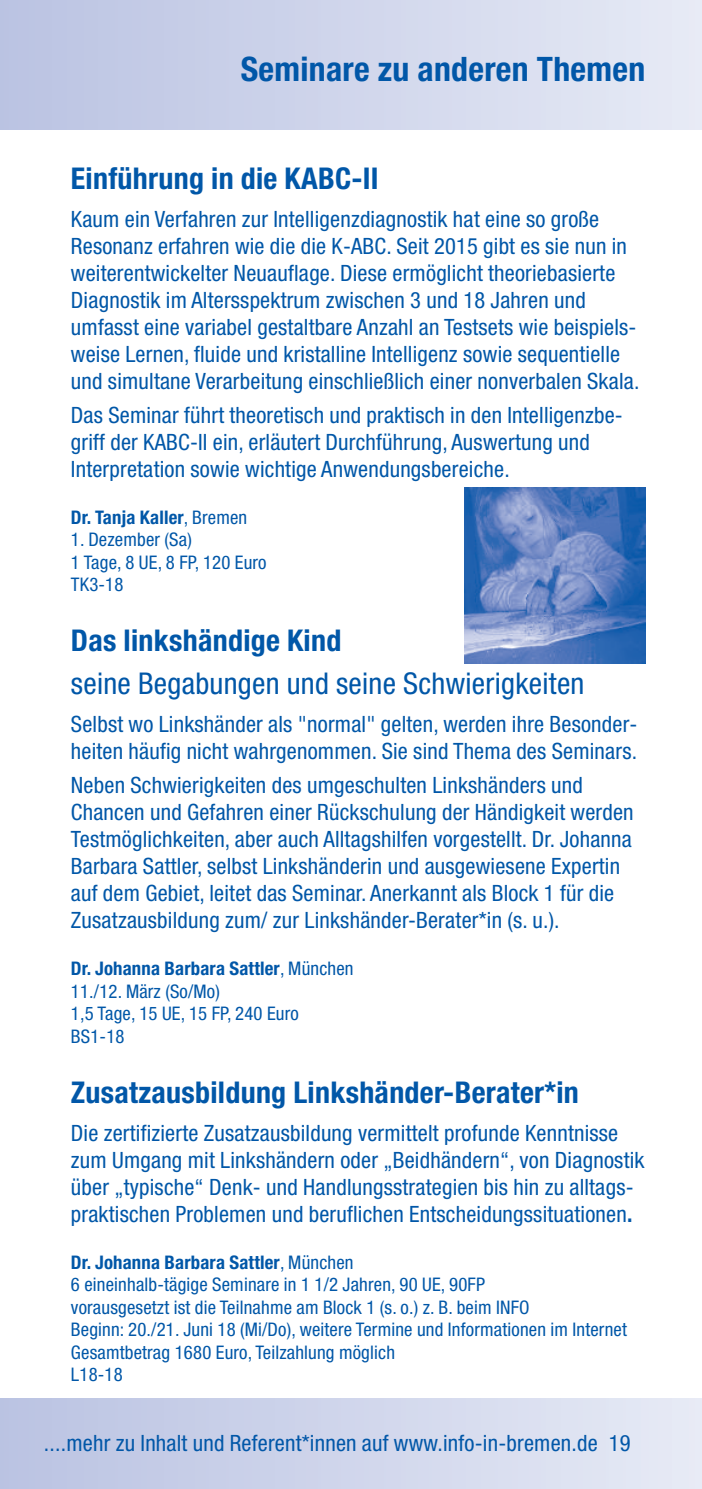
<style>
.page{position:relative;width:702px;height:1489px;background:#fff}
.page>*{position:absolute;margin:0;border:0;box-sizing:border-box;transform-origin:0 0}
.t1{font:700 condensed 33.75px "Helvetica Neue";letter-spacing:.01em;color:#0157a8}
.t2{font:700 condensed 30px "Helvetica Neue";letter-spacing:.01em;color:#0157a8}
.t3{font:condensed 30px "Helvetica Neue";letter-spacing:.01em;color:#0157a8}
.t4{font:condensed 22.5px/27px "Helvetica Neue";letter-spacing:.01em;color:#0157a8}
.t5{font:condensed 18.75px/22.5px "Helvetica Neue";letter-spacing:.01em;color:#0157a8}
.t6{font:700 condensed 18.75px "Helvetica Neue";letter-spacing:.01em;color:#0157a8}
.s1{font-weight:400}
.s2{font-weight:700}
</style>
<div class="page">
<div style="left:0;top:0;width:702px;height:129px;background:linear-gradient(to right,#bac2e2,#e7eaf5)"></div>
<div style="left:0;top:1397px;width:702px;height:91px;background:linear-gradient(to right,#bac2e2,#e7eaf5)"></div>
<img style="left:465px;top:487px;width:180px;height:176px">
<h1 class="t1" style="left:241px;top:57px;width:406px">Seminare zu anderen Themen</h1>
<h2 class="t2" style="left:71px;top:167px;width:309px">Einführung in die KABC-II</h2>
<p class="t4" style="left:71px;top:207px;width:570px">Kaum ein Verfahren zur Intelligenzdiagnostik hat eine so große Resonanz erfahren wie die die K-ABC. Seit 2015 gibt es sie nun in weiterentwickelter Neuauflage. Diese ermöglicht theoriebasierte Diagnostik im Altersspektrum zwischen 3 und 18 Jahren und umfasst eine variabel gestaltbare Anzahl an Testsets wie beispiels&shy;weise Lernen, fluide und kristalline Intelligenz sowie sequentielle und simultane Verarbeitung einschließlich einer nonverbalen Skala.</p>
<p class="t4" style="left:71px;top:403px;width:553px">Das Seminar führt theoretisch und praktisch in den Intelligenzbe&shy;griff der KABC-II ein, erläutert Durchführung, Auswertung und<br>Interpretation sowie wichtige Anwendungsbereiche.</p>
<p class="t6" style="left:71px;top:510px;width:178px">Dr. Tanja Kaller<span class="s1">, Bremen</span></p>
<p class="t5" style="left:71px;top:530px;width:197px">1. Dezember (Sa)<br>1 Tage, 8 UE, 8 FP, 120 Euro<br>TK3-18</p>
<h2 class="t2" style="left:71px;top:630px;width:272px">Das linkshändige Kind</h2>
<h2 class="t3" style="left:71px;top:673px;width:515px">seine Begabungen und seine Schwierigkeiten</h2>
<p class="t4" style="left:71px;top:712px;width:568px">Selbst wo Linkshänder als "normal" gelten, werden ihre Besonder&shy;heiten häufig nicht wahrgenommen. Sie sind Thema des Seminars.</p>
<p class="t4" style="left:71px;top:773px;width:564px">Neben Schwierigkeiten des umgeschulten Linkshänders und Chancen und Gefahren einer Rückschulung der Händigkeit werden Testmöglichkeiten, aber auch Alltagshilfen vorgestellt. Dr. Johanna Barbara Sattler, selbst Linkshänderin und ausgewiesene Expertin auf dem Gebiet, leitet das Seminar. Anerkannt als Block 1 für die Zusatzausbildung zum/ zur Linkshänder-Berater*in (s. u.).</p>
<p class="t5" style="left:71px;top:958px;width:284px"><span class="s2">Dr. Johanna Barbara Sattler</span>, München<br>11./12. März (So/Mo)<br>1,5 Tage, 15 UE, 15 FP, 240 Euro<br>BS1-18</p>
<h2 class="t2" style="left:71px;top:1081px;width:509px">Zusatzausbildung Linkshänder-Berater*in</h2>
<p class="t4" style="left:71px;top:1120px;width:575px">Die zertifizierte Zusatzausbildung vermittelt profunde Kenntnisse zum Umgang mit Linkshändern oder „Beidhändern“, von Diagnostik über „typische“ Denk- und Handlungsstrategien bis hin zu alltags&shy;praktischen Problemen und beruflichen Entscheidungssituationen<span class="s2">.</span></p>
<p class="t5" style="left:71px;top:1252px;width:557px"><span class="s2">Dr. Johanna Barbara Sattler</span>, München<br>6 eineinhalb-tägige Seminare in 1 1/2 Jahren, 90 UE, 90FP<br>vorausgesetzt ist die Teilnahme am Block 1 (s. o.) z. B. beim INFO<br>Beginn: 20./21. Juni 18 (Mi/Do), weitere Termine und Informationen im Internet Gesamtbetrag 1680 Euro, Teilzahlung möglich<br>L18-18</p>
<p class="t4" style="left:44px;top:1430px;width:555px">....mehr zu Inhalt und Referent*innen auf www.info-in-bremen.de</p>
<p class="t4" style="left:608px;top:1430px;width:23px">19</p>
</div>
